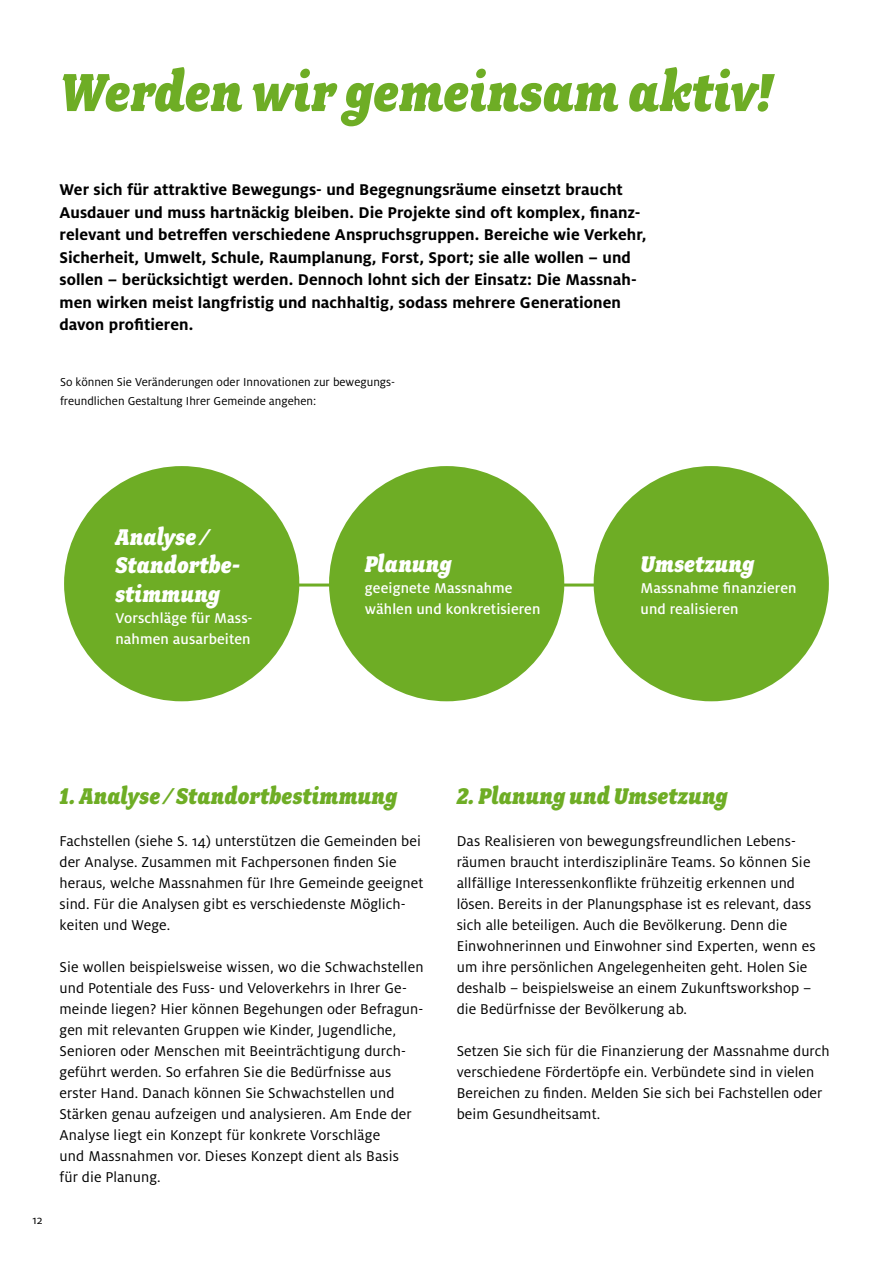
<style>
.page{position:relative;width:893px;height:1263px;background:#fff}
.page>*{position:absolute;margin:0;border:0;box-sizing:border-box;transform-origin:0 0}
.t1{font:italic 900 60px "Fairplex Narrow";letter-spacing:.005em;color:#6ead25}
.t2{font:italic 900 25.5px "Fairplex Narrow";letter-spacing:.015em;color:#6ead25}
.t3{font:italic 900 25.5px/28.5px "Fairplex Narrow";letter-spacing:.015em;color:#fff}
.t4{font:700 17.25px/22.5px "Milo OT";color:#000}
.t5{font:15.75px/21px "Milo OT";letter-spacing:.005em;color:#000}
.t6{font:500 15.75px/21px "Milo OT";letter-spacing:.005em;color:#fff}
.t7{font:12.75px/18.8px "Milo OT";color:#000}
</style>
<div class="page">
<hr style="left:259px;top:583px;width:425px;height:3px;background:#6ead25">
<div style="left:64px;top:466px;width:235px;height:235px;background:#6ead25;border-radius:50%"></div>
<div style="left:329px;top:466px;width:235px;height:235px;background:#6ead25;border-radius:50%"></div>
<div style="left:594px;top:466px;width:235px;height:235px;background:#6ead25;border-radius:50%"></div>
<h1 class="t1" style="left:60px;top:58px;width:715px">Werden wir gemeinsam aktiv!</h1>
<p class="t4" style="left:60px;top:178px;width:588px">Wer sich für attraktive Bewegungs- und Begegnungsräume einsetzt braucht Ausdauer und muss hartnäckig bleiben. Die Projekte sind oft komplex, finanz&shy;relevant und betreffen verschiedene Anspruchsgruppen. Bereiche wie Verkehr, Sicherheit, Umwelt, Schule, Raumplanung, Forst, Sport; sie alle wollen – und sollen – berücksichtigt werden. Dennoch lohnt sich der Einsatz: Die Massnah&shy;men wirken meist langfristig und nachhaltig, sodass mehrere Generationen davon profitieren.</p>
<p class="t7" style="left:60px;top:373px;width:337px">So können Sie Veränderungen oder Innovationen zur bewegungs&shy;freundlichen Gestaltung Ihrer Gemeinde angehen:</p>
<h2 class="t3" style="left:116px;top:522px;width:126px">Analyse /<br>Standortbe&shy;stimmung</h2>
<p class="t6" style="left:116px;top:607px;width:139px">Vorschläge für Mass&shy;nahmen ausarbeiten</p>
<h2 class="t3" style="left:365px;top:549px;width:88px">Planung</h2>
<p class="t6" style="left:365px;top:577px;width:177px">geeignete Massnahme wählen und konkretisieren</p>
<h2 class="t3" style="left:640px;top:549px;width:115px">Umsetzung</h2>
<p class="t6" style="left:640px;top:577px;width:157px">Massnahme finanzieren und realisieren</p>
<p class="t7" style="left:32px;top:1211px;width:12px">12</p>
<h2 class="t2" style="left:60px;top:781px;width:339px">1. Analyse / Standortbestimmung</h2>
<p class="t5" style="left:60px;top:831px;width:365px">Fachstellen (siehe S. 14) unterstützen die Gemeinden bei der Analyse. Zusammen mit Fachpersonen finden Sie heraus, welche Massnahmen für Ihre Gemeinde geeignet sind. Für die Analysen gibt es verschiedenste Möglich&shy;keiten und Wege.</p>
<p class="t5" style="left:60px;top:957px;width:365px">Sie wollen beispielsweise wissen, wo die Schwachstellen und Potentiale des Fuss- und Veloverkehrs in Ihrer Ge&shy;meinde liegen? Hier können Begehungen oder Befragun&shy;gen mit relevanten Gruppen wie Kinder, Jugendliche, Senioren oder Menschen mit Beeinträchtigung durch&shy;geführt werden. So erfahren Sie die Bedürfnisse aus erster Hand. Danach können Sie Schwachstellen und Stärken genau aufzeigen und analysieren. Am Ende der Analyse liegt ein Konzept für konkrete Vorschläge<br>und Massnahmen vor. Dieses Konzept dient als Basis<br>für die Planung.</p>
<h2 class="t2" style="left:457px;top:781px;width:272px">2. Planung und Umsetzung</h2>
<p class="t5" style="left:457px;top:831px;width:360px">Das Realisieren von bewegungsfreundlichen Lebens&shy;räumen braucht interdisziplinäre Teams. So können Sie allfällige Interessenkonflikte frühzeitig erkennen und lösen. Bereits in der Planungsphase ist es relevant, dass sich alle beteiligen. Auch die Bevölkerung. Denn die Einwohnerinnen und Einwohner sind Experten, wenn es um ihre persönlichen Angelegenheiten geht. Holen Sie deshalb – beispielsweise an einem Zukunftsworkshop – die Bedürfnisse der Bevölkerung ab.</p>
<p class="t5" style="left:457px;top:1041px;width:374px">Setzen Sie sich für die Finanzierung der Massnahme durch verschiedene Fördertöpfe ein. Verbündete sind in vielen Bereichen zu finden. Melden Sie sich bei Fachstellen oder beim Gesundheitsamt.</p>
</div>
